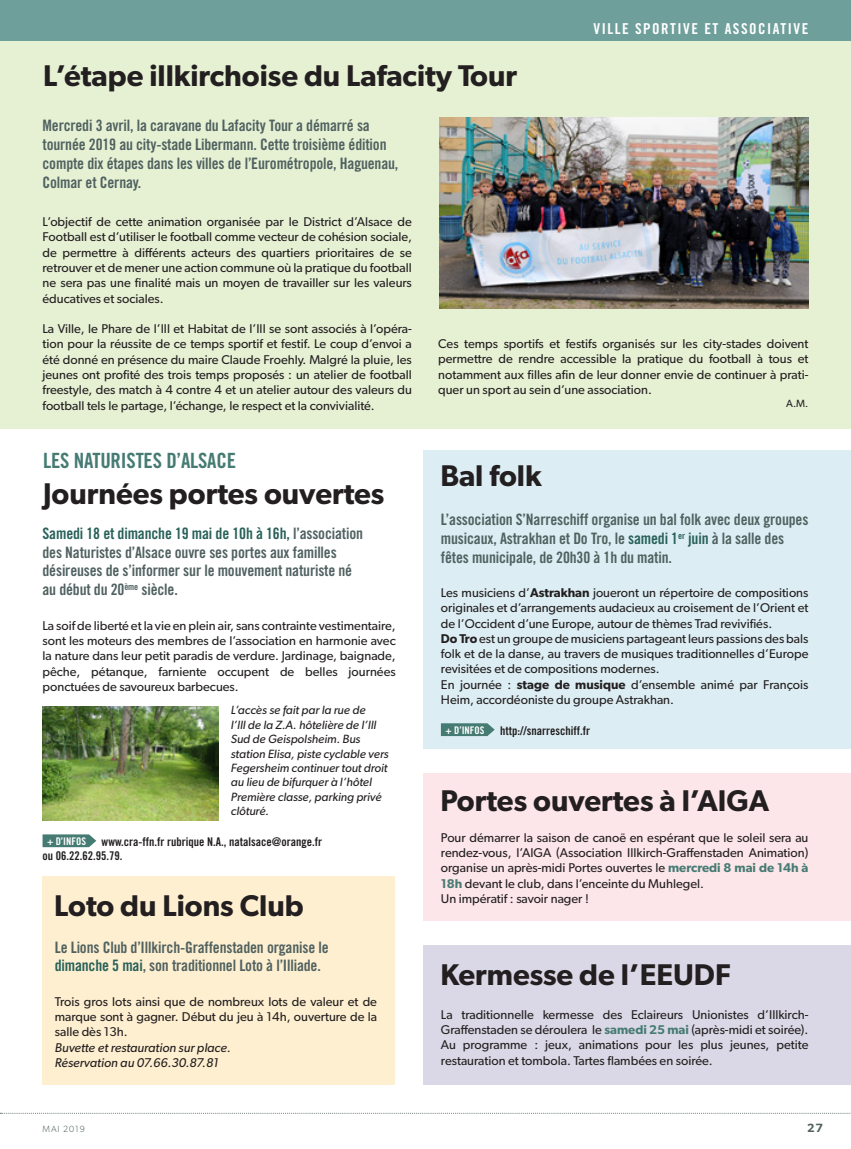
<style>
.page{position:relative;width:851px;height:1149px;background:#fff}
.page>*{position:absolute;margin:0;border:0;box-sizing:border-box;transform-origin:0 0}
.t1{font:600 30px "Gibson";color:#231f20}
.t2{font:21px "Trade Gothic Bold Cond Twenty";letter-spacing:-.01em;color:#467b73}
.t3{font:15.75px/18.9px "Trade Gothic Bold Cond Twenty";letter-spacing:-.01em;color:#506160}
.t4{font:15px "Trade Gothic Bold Cond Twenty";letter-spacing:.1em;color:#fff}
.t5{font:12.75px/15.3px "Gibson";color:#231f20;text-align:justify}
.t6{font:italic 12.75px/15.3px "Gibson";color:#231f20}
.t7{font:italic 12px/14.4px "Gibson";color:#231f20}
.t8{font:12px/14.4px "Trade Gothic Bold Cond Twenty";color:#231f20}
.t9{font:600 12px "Gibson";color:#506160}
.t10{font:10.5px "Trade Gothic Bold Cond Twenty";color:#fff}
.t11{font:10.5px "Gibson";color:#231f20}
.t12{font:300 9px "Gibson";letter-spacing:.1em;color:#506160}
.s1{color:#286159}
.s2{font-weight:600}
.s3{font-weight:600;color:#467b73}
</style>
<div class="page">
<svg style="left:0;top:1112px;width:850px;height:1px"></svg>
<div style="left:0;top:35px;width:850px;height:393px;background:#e6f1d4"></div>
<div style="left:43px;top:876px;width:351px;height:208px;background:#feefd0"></div>
<div style="left:423px;top:450px;width:427px;height:298px;background:#dcedf3"></div>
<div style="left:423px;top:773px;width:427px;height:148px;background:#fce6e9"></div>
<div style="left:423px;top:945px;width:427px;height:139px;background:#dad8e6"></div>
<div style="left:0;top:0;width:850px;height:41px;background:#6f9f9b"></div>
<svg style="left:43px;top:834px;width:53px;height:12px"></svg>
<svg style="left:441px;top:723px;width:53px;height:12px"></svg>
<img style="left:439px;top:117px;width:369px;height:191px">
<img style="left:43px;top:706px;width:175px;height:114px">
<h1 class="t1" style="left:43px;top:57px;width:475px">L’étape illkirchoise du Lafacity Tour</h1>
<p class="t3" style="left:43px;top:116px;width:357px">Mercredi 3 avril, la caravane du Lafacity Tour a démarré sa tournée 2019 au city-stade Libermann. Cette troisième édition compte dix étapes dans les villes de l’Eurométropole, Haguenau, Colmar et Cernay.</p>
<p class="t4" style="left:593px;top:20px;width:216px">VILLE SPORTIVE ET ASSOCIATIVE</p>
<p class="t5" style="left:43px;top:214px;width:371px">L’objectif de cette animation organisée par le District d’Alsace de Football est d’utiliser le football comme vecteur de cohésion sociale, de permettre à différents acteurs des quartiers prioritaires de se retrouver et de mener une action commune où la pratique du football ne sera pas une finalité mais un moyen de travailler sur les valeurs éducatives et sociales.</p>
<p class="t5" style="left:43px;top:321px;width:371px">La Ville, le Phare de l’Ill et Habitat de l’Ill se sont associés à l’opéra&shy;tion pour la réussite de ce temps sportif et festif. Le coup d’envoi a été donné en présence du maire Claude Froehly. Malgré la pluie, les jeunes ont profité des trois temps proposés : un atelier de football freestyle, des match à 4 contre 4 et un atelier autour des valeurs du football tels le partage, l’échange, le respect et la convivialité.</p>
<h2 class="t2" style="left:43px;top:448px;width:194px">LES NATURISTES D’ALSACE</h2>
<h1 class="t1" style="left:43px;top:476px;width:343px">Journées portes ouvertes</h1>
<p class="t3" style="left:43px;top:523px;width:322px"><span class="s1">Samedi 18 et dimanche 19 mai de 10h à 16h,</span> l’association des Naturistes d’Alsace ouvre ses portes aux familles désireuses de s’informer sur le mouvement naturiste né au début du 20<sup>ème</sup> siècle.</p>
<p class="t5" style="left:43px;top:617px;width:354px">La soif de liberté et la vie en plein air, sans contrainte vestimentaire, sont les moteurs des membres de l’association en harmonie avec la nature dans leur petit paradis de verdure. Jardinage, baignade, pêche, pétanque, farniente occupent de belles journées ponctuées de savoureux barbecues.</p>
<p class="t7" style="left:231px;top:702px;width:159px">L’accès se fait par la rue de<br>l’Ill de la Z.A. hôtelière de l’Ill<br>Sud de Geispolsheim. Bus station Elisa, piste cyclable vers<br>Fegersheim continuer tout droit au lieu de bifurquer à l’hôtel<br>Première classe, parking privé clôturé.</p>
<p class="t10" style="left:47px;top:834px;width:40px">+ D’INFOS</p>
<p class="t8" style="left:43px;top:833px;width:281px;text-indent:59px">www.cra-ffn.fr rubrique N.A., natalsace@orange.fr ou 06.22.62.95.79.</p>
<h1 class="t1" style="left:54px;top:887px;width:251px">Loto du Lions Club</h1>
<p class="t3" style="left:55px;top:937px;width:275px">Le Lions Club d’Illkirch-Graffenstaden organise le <span class="s1">dimanche 5 mai</span>, son traditionnel Loto à l’Illiade.</p>
<p class="t5" style="left:55px;top:993px;width:324px">Trois gros lots ainsi que de nombreux lots de valeur et de marque sont à gagner. Début du jeu à 14h, ouverture de la salle dès 13h.</p>
<p class="t6" style="left:55px;top:1038px;width:177px">Buvette et restauration sur place.<br>Réservation au 07.66.30.87.81</p>
<p class="t5" style="left:438px;top:336px;width:371px">Ces temps sportifs et festifs organisés sur les city-stades doivent permettre de rendre accessible la pratique du football à tous et notamment aux filles afin de leur donner envie de continuer à prati&shy;quer un sport au sein d’une association.</p>
<p class="t11" style="left:786px;top:396px;width:24px">A.M.</p>
<h1 class="t1" style="left:440px;top:457px;width:103px">Bal folk</h1>
<p class="t3" style="left:441px;top:509px;width:369px">L’association S’Narreschiff organise un bal folk avec deux groupes musicaux, Astrakhan et Do Tro, le <span class="s1">samedi 1</span><sup>er</sup> <span class="s1">juin</span> à la salle des fêtes municipale, de 20h30 à 1h du matin.</p>
<p class="t5" style="left:441px;top:584px;width:369px;text-align:left">Les musiciens d’<span class="s2">Astrakhan</span> joueront un répertoire de compositions originales et d’arrangements audacieux au croisement de l’Orient et de l’Occident d’une Europe, autour de thèmes Trad revivifiés.<br><span class="s2">Do Tro</span> est un groupe de musiciens partageant leurs passions des bals folk et de la danse, au travers de musiques traditionnelles d’Europe revisitées et de compositions modernes.<br>En journée : <span class="s2">stage de musique</span> d’ensemble animé par François Heim, accordéoniste du groupe Astrakhan.</p>
<p class="t10" style="left:445px;top:723px;width:40px">+ D’INFOS</p>
<p class="t8" style="left:500px;top:722px;width:91px">http://snarreschiff.fr</p>
<h1 class="t1" style="left:440px;top:782px;width:330px">Portes ouvertes à l’AIGA</h1>
<p class="t5" style="left:441px;top:829px;width:369px;text-align:left">Pour démarrer la saison de canoë en espérant que le soleil sera au rendez-vous, l’AIGA (Association Illkirch-Graffenstaden Animation) organise un après-midi Portes ouvertes le <span class="s3">mercredi 8 mai de 14h à 18h</span> devant le club, dans l’enceinte du Muhlegel.<br>Un impératif : savoir nager !</p>
<h1 class="t1" style="left:440px;top:956px;width:292px">Kermesse de l’EEUDF</h1>
<p class="t5" style="left:441px;top:1006px;width:369px">La traditionnelle kermesse des Eclaireurs Unionistes d’Illkirch-Graffenstaden se déroulera le <span class="s3">samedi 25 mai</span> (après-midi et soirée).<br>Au programme : jeux, animations pour les plus jeunes, petite restauration et tombola. Tartes flambées en soirée.</p>
<p class="t12" style="left:43px;top:1122px;width:44px">MAI 2019</p>
<p class="t9" style="left:807px;top:1120px;width:17px">27</p>
</div>
